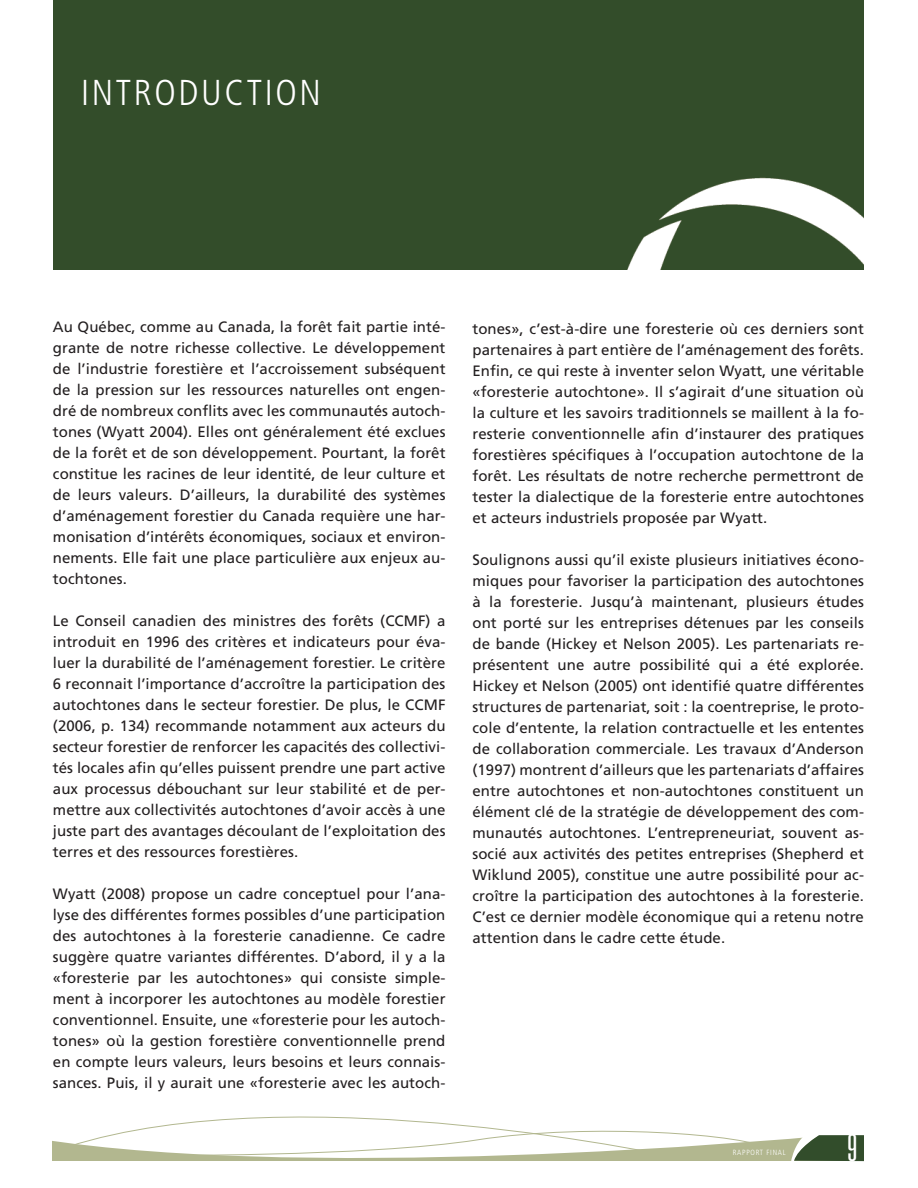
<style>
.page{position:relative;width:918px;height:1188px;background:#fff}
.page>*{position:absolute;margin:0;border:0;box-sizing:border-box;transform-origin:0 0}
.t1{font:300 ultra-condensed 37.5px "Univers";color:#fff}
.t2{font:300 condensed 36px "Frutiger";letter-spacing:.075em;color:#fff}
.t3{font:15px/21px "Frutiger";letter-spacing:.005em;color:#231f20;text-align:justify}
.t4{font:300 condensed 7.5px "Frutiger";letter-spacing:.1em;color:#fff}
</style>
<div class="page">
<div style="left:54px;top:0;width:810px;height:270px;background:#334d2a"></div>
<div style="left:52px;top:1139px;width:735px;height:22px;background:#b2b78f"></div>
<svg style="left:684px;top:1133px;width:87px;height:24px"></svg>
<svg style="left:787px;top:1135px;width:77px;height:27px;background:#5f7356"></svg>
<svg style="left:67px;top:1116px;width:617px;height:43px"></svg>
<h2 class="t2" style="left:81px;top:72px;width:119px">INTRODUC</h2>
<h2 class="t2" style="left:247px;top:72px;width:76px">TION</h2>
<p class="t3" style="left:53px;top:317px;width:394px">Au Québec, comme au Canada, la forêt fait partie inté&shy;grante de notre richesse collective. Le développement de l’industrie forestière et l’accroissement subséquent de la pression sur les ressources naturelles ont engen&shy;dré de nombreux conflits avec les communautés autoch&shy;tones (Wyatt 2004). Elles ont généralement été exclues de la forêt et de son développement. Pourtant, la forêt constitue les racines de leur identité, de leur culture et de leurs valeurs. D’ailleurs, la durabilité des systèmes d’aménagement forestier du Canada requière une har&shy;monisation d’intérêts économiques, sociaux et environ&shy;nements. Elle fait une place particulière aux enjeux au&shy;tochtones.</p>
<p class="t3" style="left:53px;top:611px;width:394px">Le Conseil canadien des ministres des forêts (CCMF) a introduit en 1996 des critères et indicateurs pour éva&shy;luer la durabilité de l’aménagement forestier. Le critère 6 reconnait l’importance d’accroître la participation des autochtones dans le secteur forestier. De plus, le CCMF (2006, p. 134) recommande notamment aux acteurs du secteur forestier de renforcer les capacités des collectivi&shy;tés locales afin qu’elles puissent prendre une part active aux processus débouchant sur leur stabilité et de per&shy;mettre aux collectivités autochtones d’avoir accès à une juste part des avantages découlant de l’exploitation des terres et des ressources forestières.</p>
<p class="t3" style="left:53px;top:884px;width:394px">Wyatt (2008) propose un cadre conceptuel pour l’ana&shy;lyse des différentes formes possibles d’une participation des autochtones à la foresterie canadienne. Ce cadre suggère quatre variantes différentes. D’abord, il y a la «foresterie par les autochtones» qui consiste simple&shy;ment à incorporer les autochtones au modèle forestier conventionnel. Ensuite, une «foresterie pour les autoch&shy;tones» où la gestion forestière conventionnelle prend en compte leurs valeurs, leurs besoins et leurs connais&shy;sances. Puis, il y aurait une «foresterie avec les autoch-</p>
<p class="t3" style="left:473px;top:318px;width:393px">tones», c’est-à-dire une foresterie où ces derniers sont partenaires à part entière de l’aménagement des forêts.<br>Enfin, ce qui reste à inventer selon Wyatt, une véritable «foresterie autochtone». Il s’agirait d’une situation où la culture et les savoirs traditionnels se maillent à la fo&shy;resterie conventionnelle afin d’instaurer des pratiques forestières spécifiques à l’occupation autochtone de la forêt. Les résultats de notre recherche permettront de tester la dialectique de la foresterie entre autochtones et acteurs industriels proposée par Wyatt.</p>
<p class="t3" style="left:473px;top:549px;width:393px">Soulignons aussi qu’il existe plusieurs initiatives écono&shy;miques pour favoriser la participation des autochtones à la foresterie. Jusqu’à maintenant, plusieurs études ont porté sur les entreprises détenues par les conseils de bande (Hickey et Nelson 2005). Les partenariats re&shy;présentent une autre possibilité qui a été explorée.<br>Hickey et Nelson (2005) ont identifié quatre différentes structures de partenariat, soit : la coentreprise, le proto&shy;cole d’entente, la relation contractuelle et les ententes de collaboration commerciale. Les travaux d’Anderson (1997) montrent d’ailleurs que les partenariats d’affaires entre autochtones et non-autochtones constituent un élément clé de la stratégie de développement des com&shy;munautés autochtones. L’entrepreneuriat, souvent as&shy;socié aux activités des petites entreprises (Shepherd et Wiklund 2005), constitue une autre possibilité pour ac&shy;croître la participation des autochtones à la foresterie.<br>C’est ce dernier modèle économique qui a retenu notre attention dans le cadre cette étude.</p>
<p class="t4" style="left:733px;top:1148px;width:54px">RAPPORT FINAL</p>
<h1 class="t1" style="left:847px;top:1128px;width:12px">9</h1>
</div>
